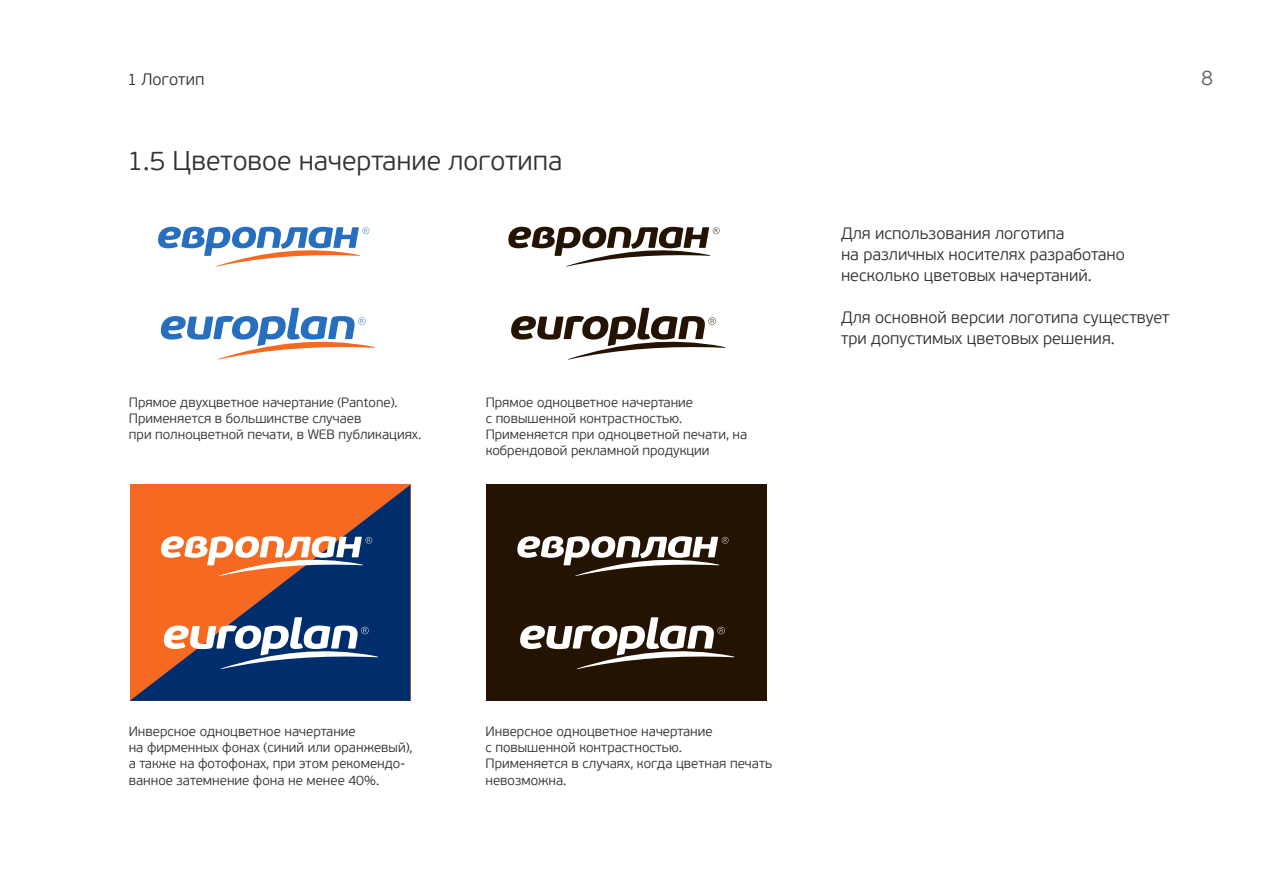
<style>
.page{position:relative;width:1263px;height:893px;background:#fff}
.page>*{position:absolute;margin:0;border:0;box-sizing:border-box;transform-origin:0 0}
.t1{font:300 27px "PF Beau Sans Pro";color:#333}
.t2{font:300 21px "PF Beau Sans Pro";color:#666}
.t3{font:300 16.5px/21px "PF Beau Sans Pro";color:#333}
.t4{font:300 13.5px/16.2px "PF Beau Sans Pro";color:#333}
</style>
<div class="page">
<div style="left:486px;top:485px;width:280px;height:216px;background:#231300"></div>
<svg style="left:511px;top:308px;width:214px;height:52px"></svg>
<svg style="left:508px;top:227px;width:211px;height:40px"></svg>
<svg style="left:520px;top:617px;width:214px;height:52px"></svg>
<svg style="left:517px;top:536px;width:211px;height:40px"></svg>
<svg style="left:130px;top:485px;width:280px;height:216px;background:#844d43"></svg>
<svg style="left:161px;top:308px;width:214px;height:52px"></svg>
<svg style="left:158px;top:227px;width:211px;height:40px"></svg>
<svg style="left:164px;top:617px;width:214px;height:52px"></svg>
<svg style="left:160px;top:536px;width:212px;height:40px"></svg>
<p class="t3" style="left:128px;top:69px;width:78px">1 Логотип</p>
<h2 class="t2" style="left:1201px;top:66px;width:14px">8</h2>
<h1 class="t1" style="left:128px;top:145px;width:436px">1.5 Цветовое начертание логотипа</h1>
<p class="t4" style="left:129px;top:394px;width:294px">Прямое двухцветное начертание (Pantone).<br>Применяется в большинстве случаев<br>при полноцветной печати, в WEB публикациях.</p>
<p class="t4" style="left:486px;top:394px;width:263px">Прямое одноцветное начертание<br>с повышенной контрастностью.<br>Применяется при одноцветной печати, на кобрендовой рекламной продукции</p>
<p class="t3" style="left:841px;top:223px;width:285px">Для использования логотипа<br>на различных носителях разработано несколько цветовых начертаний.</p>
<p class="t3" style="left:841px;top:307px;width:330px">Для основной версии логотипа существует три допустимых цветовых решения.</p>
<p class="t4" style="left:129px;top:723px;width:285px">Инверсное одноцветное начертание<br>на фирменных фонах (синий или оранжевый), а также на фотофонах, при этом рекомендо&shy;ванное затемнение фона не менее 40%.</p>
<p class="t4" style="left:485px;top:723px;width:288px">Инверсное одноцветное начертание<br>с повышенной контрастностью.<br>Применяется в случаях, когда цветная печать невозможна.</p>
</div>
